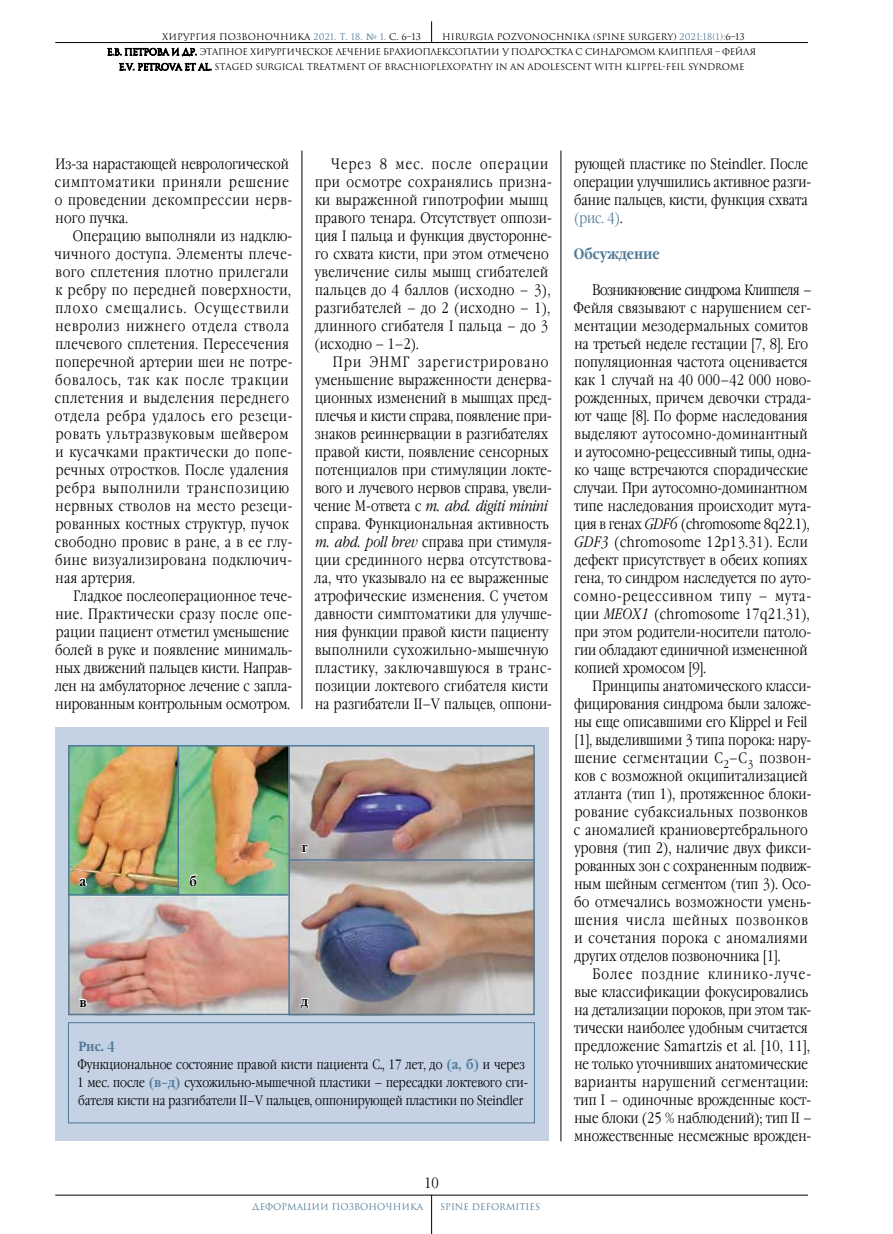
<style>
.page{position:relative;width:893px;height:1234px;background:#fff}
.page>*{position:absolute;margin:0;border:0;box-sizing:border-box;transform-origin:0 0}
.t1{font:300 15px/18px "Garamond Narrow C";letter-spacing:.015em;color:#000}
.t2{font:300 15px/18px "Garamond Narrow C";letter-spacing:.045em;color:#000}
.t3{font:300 15px/18px "Garamond Narrow C";letter-spacing:.035em;color:#000}
.t4{font:700 15px "Garamond Narrow C";color:#507a98}
.t5{font:300 13.5px/18px "Garamond Narrow C";color:#000}
.t6{font:700 13.5px "Garamond Narrow C";color:#000}
.t7{font:9px "Romul";letter-spacing:-.02em;color:#000}
.t8{font:9px "Romul";letter-spacing:-.04em;color:#000}
.t9{font:9px "Romul";color:#000}
.t10{font:9px "Romul";color:#507a98}
.s1{color:#507a98}
.s2{font-family:"New Journal C";color:#507a98}
.s3{font-style:italic}
.s4{font-weight:700;color:#507a98}
</style>
<div class="page">
<hr style="left:55px;top:1194px;width:753px;height:1px;background:#000">
<hr style="left:55px;top:42px;width:753px;height:1px;background:#000">
<svg style="left:431px;top:21px;width:1px;height:21px"></svg>
<hr style="left:431px;top:1194px;width:1px;height:39px;background:#000">
<svg style="left:107px;top:48px;width:90px;height:8px"></svg>
<svg style="left:119px;top:62px;width:93px;height:9px"></svg>
<hr style="left:302px;top:150px;width:1px;height:558px;background:#000">
<hr style="left:561px;top:150px;width:1px;height:990px;background:#000">
<div style="left:55px;top:726px;width:494px;height:414px;background:#c4d2e4"></div>
<div style="left:68px;top:1022px;width:467px;height:100px;border:1px solid #507a98"></div>
<img style="left:71px;top:747px;width:461px;height:264px">
<div style="left:68px;top:744px;width:467px;height:270px;border:2px solid #507a98"></div>
<hr style="left:288px;top:744px;width:2px;height:270px;background:#507a98">
<hr style="left:68px;top:893px;width:220px;height:2px;background:#507a98">
<hr style="left:289px;top:859px;width:246px;height:1px;background:#507a98">
<hr style="left:177px;top:744px;width:2px;height:150px;background:#507a98">
<svg style="left:78px;top:872px;width:10px;height:15px"></svg>
<svg style="left:78px;top:998px;width:10px;height:9px"></svg>
<svg style="left:188px;top:848px;width:10px;height:39px"></svg>
<svg style="left:300px;top:843px;width:9px;height:10px"></svg>
<svg style="left:299px;top:924px;width:11px;height:100px"></svg>
<p class="t9" style="left:162px;top:31px;width:260px">ХИРУРГИЯ ПОЗВОНОЧНИКА <span class="s1">2021. Т. 18.</span> <span class="s2">№</span> <span class="s1">1.</span> С. 6–13</p>
<p class="t9" style="left:442px;top:31px;width:304px">HIRURGIA POZVONOCHNIKA (SPINE SURGERY) <span class="s1">2021;18(1):</span>6–13</p>
<p class="t8" style="left:107px;top:47px;width:651px">Е.В. ПЕТРОВА И ДР. ЭТАПНОЕ ХИРУРГИЧЕСКОЕ ЛЕЧЕНИЕ БРАХИОПЛЕКСОПАТИИ У ПОДРОСТКА С СИНДРОМОМ КЛИППЕЛЯ – ФЕЙЛЯ</p>
<p class="t7" style="left:119px;top:62px;width:627px">E.V. PETROVA ET AL. STAGED SURGICAL TREATMENT OF BRACHIOPLEXOPATHY IN AN ADOLESCENT WITH KLIPPEL-FEIL SYNDROME</p>
<p class="t3" style="left:55px;top:155px;width:239px">Из-за нарастающей неврологической симптоматики приняли решение о проведении декомпрессии нерв&shy;ного пучка.</p>
<p class="t2" style="left:54px;top:227px;width:240px;text-indent:19px">Операцию выполняли из надклю&shy;чичного доступа. Элементы плече&shy;вого сплетения плотно прилегали к ребру по передней поверхности, плохо смещались. Осуществили невролиз нижнего отдела ствола плечевого сплетения. Пересечения поперечной артерии шеи не потре&shy;бовалось, так как после тракции сплетения и выделения переднего отдела ребра удалось его резеци&shy;ровать ультразвуковым шейвером и кусачками практически до попе&shy;речных отростков. После удаления ребра выполнили транспозицию нервных стволов на место резеци&shy;рованных костных структур, пучок свободно провис в ране, а в ее глу&shy;бине визуализирована подключич&shy;ная артерия.</p>
<p class="t1" style="left:55px;top:587px;width:239px;text-indent:18px">Гладкое послеоперационное тече&shy;ние. Практически сразу после опе&shy;рации пациент отметил уменьшение болей в руке и появление минималь&shy;ных движений пальцев кисти. Направ&shy;лен на амбулаторное лечение с запла&shy;нированным контрольным осмотром.</p>
<p class="t1" style="left:315px;top:155px;width:239px;text-indent:17px">Через 8 мес. после операции при осмотре сохранялись призна&shy;ки выраженной гипотрофии мышц правого тенара. Отсутствует оппози&shy;ция I пальца и функция двусторонне&shy;го схвата кисти, при этом отмечено увеличение силы мышц сгибателей пальцев до 4 баллов (исходно – 3), разгибателей – до 2 (исходно – 1), длинного сгибателя I пальца – до 3 (исходно – 1–2).</p>
<p class="t1" style="left:314px;top:353px;width:240px;text-indent:19px">При ЭНМГ зарегистрировано уменьшение выраженности денерва&shy;ционных изменений в мышцах пред&shy;плечья и кисти справа, появление при&shy;знаков реиннервации в разгибателях правой кисти, появление сенсорных потенциалов при стимуляции локте&shy;вого и лучевого нервов справа, увели&shy;чение М-ответа с <span class="s3">m. abd. digiti minini </span>cправа. Функциональная активность <span class="s3">m. abd. poll brev</span> справа при стимуля&shy;ции срединного нерва отсутствова&shy;ла, что указывало на ее выраженные атрофические изменения. С учетом давности симптоматики для улучше&shy;ния функции правой кисти пациенту выполнили сухожильно-мышечную пластику, заключавшуюся в транс&shy;позиции локтевого сгибателя кисти на разгибатели II–V пальцев, оппони-</p>
<p class="t6" style="left:80px;top:873px;width:8px">а</p>
<p class="t6" style="left:79px;top:994px;width:9px">в</p>
<p class="t6" style="left:189px;top:873px;width:9px">б</p>
<p class="t6" style="left:302px;top:839px;width:7px">г</p>
<p class="t6" style="left:301px;top:993px;width:9px">д</p>
<p class="t5" style="left:77px;top:1037px;width:452px"><span class="s4">Рис. 4<br></span>Функциональное состояние правой кисти пациента С., 17 лет, до <span class="s4">(а, б)</span> и через 1 мес. после <span class="s4">(в–д)</span> сухожильно-мышечной пластики – пересадки локтевого сги&shy;бателя кисти на разгибатели II–V пальцев, оппонирующей пластики по Steindler</p>
<p class="t1" style="left:424px;top:1173px;width:16px">10</p>
<p class="t10" style="left:252px;top:1200px;width:173px">ДЕФОРМАЦИИ ПОЗВОНОЧНИКА</p>
<p class="t10" style="left:440px;top:1200px;width:102px">SPINE DEFORMITIES</p>
<p class="t1" style="left:574px;top:155px;width:239px">рующей пластике по Steindler. После операции улучшились активное разги&shy;бание пальцев, кисти, функция схвата <span class="s1">(рис. 4)</span>.</p>
<p class="t4" style="left:574px;top:245px;width:87px">Обсуждение</p>
<p class="t1" style="left:573px;top:281px;width:240px;text-indent:19px">Возникновение синдрома Клиппеля – Фейля связывают с нарушением сег&shy;ментации мезодермальных сомитов на третьей неделе гестации [7, 8]. Его популяционная частота оценивается как 1 случай на 40 000–42 000 ново&shy;рожденных, причем девочки страда&shy;ют чаще [8]. По форме наследования выделяют аутосомно-доминантный и аутосомно-рецессивный типы, одна&shy;ко чаще встречаются спорадические случаи. При аутосомно-доминантном типе наследования происходит мута&shy;ция в генах <span class="s3">GDF6</span> (chromosome 8q22.1), <span class="s3">GDF3</span> (chromosome 12p13.31). Если дефект присутствует в обеих копиях гена, то синдром наследуется по ауто&shy;сомно-рецессивном типу – мута&shy;ции <span class="s3">MEOX1</span> (chromosome 17q21.31), при этом родители-носители патоло&shy;гии обладают единичной измененной копией хромосом [9].</p>
<p class="t1" style="left:574px;top:677px;width:239px;text-indent:19px">Принципы анатомического класси&shy;фицирования синдрома были заложе&shy;ны еще описавшими его Klippel и Feil [1], выделившими 3 типа порока: нару&shy;шение сегментации С<sub>2</sub>–C<sub>3</sub> позвон&shy;ков с возможной окципитализацией атланта (тип 1), протяженное блоки&shy;рование субаксиальных позвонков с аномалией краниовертебрального уровня (тип 2), наличие двух фикси&shy;рованных зон с сохраненным подвиж&shy;ным шейным сегментом (тип 3). Осо&shy;бо отмечались возможности умень&shy;шения числа шейных позвонков и сочетания порока с аномалиями других отделов позвоночника [1].</p>
<p class="t1" style="left:574px;top:965px;width:239px;text-indent:18px">Более поздние клинико-луче&shy;вые классификации фокусировались на детализации пороков, при этом так&shy;тически наиболее удобным считается предложение Samartzis et al. [10, 11], не только уточнивших анатомические варианты нарушений сегментации: тип I – одиночные врожденные кост&shy;ные блоки (25 % наблюдений); тип II – множественные несмежные врожден-</p>
</div>
